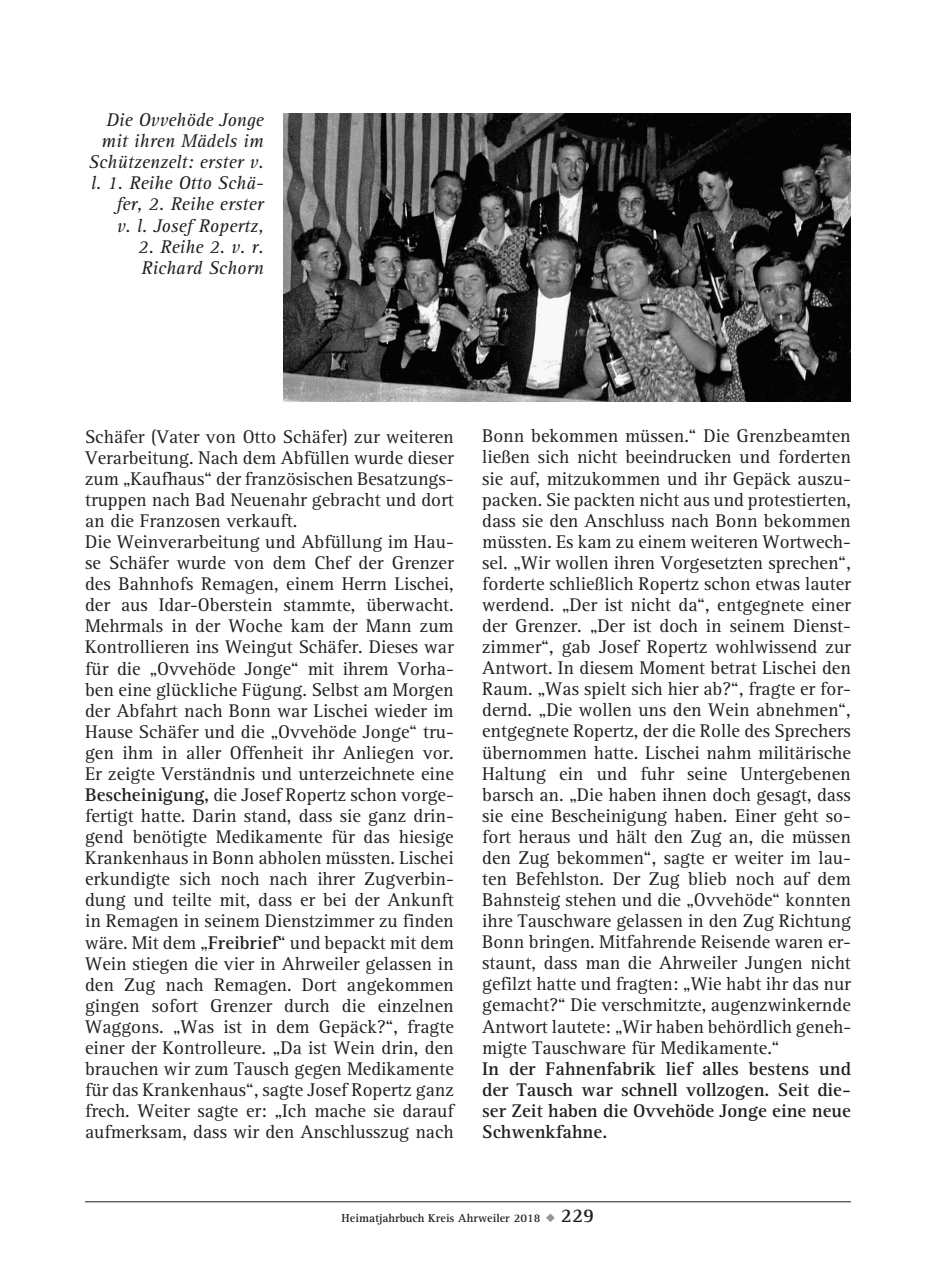
<style>
.page{position:relative;width:936px;height:1276px;background:#fff}
.page>*{position:absolute;margin:0;border:0;box-sizing:border-box;transform-origin:0 0}
.t1{font:19px/21px "AT Rotis Serif";color:#231f20}
.t2{font:italic 19px/21px "AT Rotis Serif";color:#231f20;text-align:right}
.t3{font:700 19px/21px "AT Rotis Serif";color:#231f20;text-align:justify}
.t4{font:700 12px "AT Rotis Serif";color:#231f20}
.s1{font-weight:700}
.s2{color:#939598}
.s3{font-size:20px}
</style>
<div class="page">
<hr style="left:85px;top:1201px;width:765px;height:1px;background:#231f20">
<img style="left:283px;top:113px;width:567px;height:288px">
<p class="t2" style="left:89px;top:110px;width:176px">Die Ovvehöde Jonge mit ihren Mädels im<br>Schützenzelt: erster v. l. 1. Reihe Otto Schä&shy;fer, 2. Reihe erster<br>v. l. Josef Ropertz,</p>
<p class="t2" style="left:138px;top:236px;width:127px;text-align:left">2. Reihe 2. v. r.<br>Richard Schorn</p>
<p class="t1" style="left:85px;top:426px;width:370px">Schäfer (Vater von Otto Schäfer) zur weiteren Verarbeitung. Nach dem Abfüllen wurde dieser zum „Kaufhaus“ der französischen Besatzungs&shy;truppen nach Bad Neuenahr gebracht und dort an die Franzosen verkauft.<br>Die Weinverarbeitung und Abfüllung im Hau&shy;se Schäfer wurde von dem Chef der Grenzer des Bahnhofs Remagen, einem Herrn Lischei, der aus Idar-Oberstein stammte, überwacht.<br>Mehrmals in der Woche kam der Mann zum Kontrollieren ins Weingut Schäfer. Dieses war für die „Ovvehöde Jonge“ mit ihrem Vorha&shy;ben eine glückliche Fügung. Selbst am Morgen der Abfahrt nach Bonn war Lischei wieder im Hause Schäfer und die „Ovvehöde Jonge“ tru&shy;gen ihm in aller Offenheit ihr Anliegen vor.<br>Er zeigte Verständnis und unterzeichnete eine <span class="s1">Bescheinigung,</span> die Josef Ropertz schon vorge&shy;fertigt hatte. Darin stand, dass sie ganz drin&shy;gend benötigte Medikamente für das hiesige Krankenhaus in Bonn abholen müssten. Lischei erkundigte sich noch nach ihrer Zugverbin&shy;dung und teilte mit, dass er bei der Ankunft in Remagen in seinem Dienstzimmer zu finden wäre. Mit dem „<span class="s1">Freibrief</span>“ und bepackt mit dem Wein stiegen die vier in Ahrweiler gelassen in den Zug nach Remagen. Dort angekommen gingen sofort Grenzer durch die einzelnen Waggons. „Was ist in dem Gepäck?“, fragte einer der Kontrolleure. „Da ist Wein drin, den brauchen wir zum Tausch gegen Medikamente für das Krankenhaus“, sagte Josef Ropertz ganz frech. Weiter sagte er: „Ich mache sie darauf aufmerksam, dass wir den Anschlusszug nach</p>
<p class="t1" style="left:482px;top:426px;width:370px;text-align:justify">Bonn bekommen müssen.“ Die Grenzbeamten ließen sich nicht beeindrucken und forderten sie auf, mitzukommen und ihr Gepäck auszu&shy;packen. Sie packten nicht aus und protestierten, dass sie den Anschluss nach Bonn bekommen müssten. Es kam zu einem weiteren Wortwech&shy;sel. „Wir wollen ihren Vorgesetzten sprechen“, forderte schließlich Ropertz schon etwas lauter werdend. „Der ist nicht da“, entgegnete einer der Grenzer. „Der ist doch in seinem Dienst&shy;zimmer“, gab Josef Ropertz wohlwissend zur Antwort. In diesem Moment betrat Lischei den Raum. „Was spielt sich hier ab?“, fragte er for&shy;dernd. „Die wollen uns den Wein abnehmen“, entgegnete Ropertz, der die Rolle des Sprechers übernommen hatte. Lischei nahm militärische Haltung ein und fuhr seine Untergebenen barsch an. „Die haben ihnen doch gesagt, dass sie eine Bescheinigung haben. Einer geht so&shy;fort heraus und hält den Zug an, die müssen den Zug bekommen“, sagte er weiter im lau&shy;ten Befehlston. Der Zug blieb noch auf dem Bahnsteig stehen und die „Ovvehöde“ konnten ihre Tauschware gelassen in den Zug Richtung Bonn bringen. Mitfahrende Reisende waren er&shy;staunt, dass man die Ahrweiler Jungen nicht gefilzt hatte und fragten: „Wie habt ihr das nur gemacht?“ Die verschmitzte, augenzwinkernde Antwort lautete: „Wir haben behördlich geneh&shy;migte Tauschware für Medikamente.“</p>
<p class="t3" style="left:482px;top:1058px;width:370px">In der Fahnenfabrik lief alles bestens und der Tausch war schnell vollzogen. Seit die&shy;ser Zeit haben die Ovvehöde Jonge eine neue Schwenkfahne.</p>
<p class="t4" style="left:341px;top:1210px;width:254px">Heimatjahrbuch Kreis Ahrweiler 2018 <span class="s2">◆</span> <span class="s3">229</span></p>
</div>
